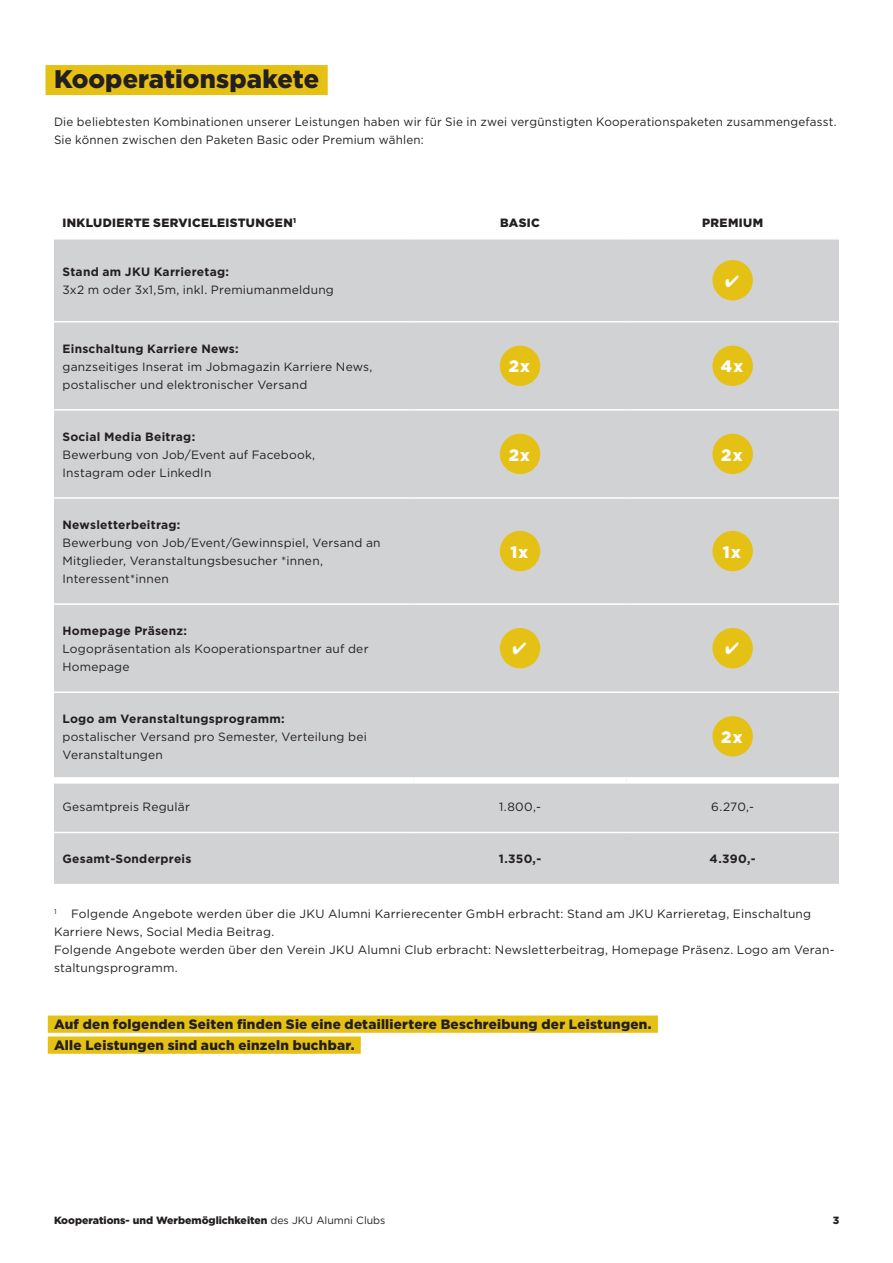
<style>
.page{position:relative;width:893px;height:1263px;background:#fff}
.page>*{position:absolute;margin:0;border:0;box-sizing:border-box;transform-origin:0 0}
._5_Zitat_Balken_gelb{font:900 25.5px "Gotham";color:#231f20}
.t1{font:900 16.5px "Gotham";letter-spacing:.08em;color:#fff}
._5_Zitat_Balken_gelb-2{font:900 13.5px "Gotham";letter-spacing:.02em;color:#231f20}
._4_1_Fließtext_Grund{font:12px/18px "Gotham";letter-spacing:.015em;color:#231f20}
._4_1_Fließtext_Tabel{font:12px/18px "Gotham";letter-spacing:.015em;color:#231f20}
._4_1_Fließtext_Tabel-2{font:700 12px "Gotham";letter-spacing:.02em;color:#231f20}
._4_1_Fließtext_Tabel-3{font:900 12px "Gotham";letter-spacing:.03em;color:#231f20}
.t2{font:900 10.5px "Gotham";color:#231f20}
.s1{font-weight:400}
</style>
<div class="page">
<div style="left:45px;top:65px;width:283px;height:30px;background:#e6c115"></div>
<div style="left:48px;top:1015px;width:610px;height:18px;background:#e6c115"></div>
<div style="left:48px;top:1036px;width:313px;height:18px;background:#e6c115"></div>
<div style="left:54px;top:240px;width:785px;height:644px;background:#d1d2d4"></div>
<div style="left:54px;top:777px;width:360px;height:6px;background:#fff"></div>
<div style="left:414px;top:777px;width:212px;height:6px;background:#fff"></div>
<div style="left:626px;top:777px;width:213px;height:6px;background:#fff"></div>
<hr style="left:54px;top:321px;width:360px;height:1px;background:#fff">
<hr style="left:414px;top:321px;width:212px;height:1px;background:#fff">
<hr style="left:626px;top:321px;width:213px;height:1px;background:#fff">
<hr style="left:54px;top:409px;width:360px;height:2px;background:#fff">
<hr style="left:414px;top:409px;width:212px;height:2px;background:#fff">
<hr style="left:626px;top:409px;width:213px;height:2px;background:#fff">
<hr style="left:54px;top:497px;width:360px;height:2px;background:#fff">
<hr style="left:414px;top:497px;width:212px;height:2px;background:#fff">
<hr style="left:626px;top:497px;width:213px;height:2px;background:#fff">
<hr style="left:54px;top:603px;width:360px;height:2px;background:#fff">
<hr style="left:414px;top:603px;width:212px;height:2px;background:#fff">
<hr style="left:626px;top:603px;width:213px;height:2px;background:#fff">
<hr style="left:54px;top:691px;width:360px;height:2px;background:#fff">
<hr style="left:414px;top:691px;width:212px;height:2px;background:#fff">
<hr style="left:626px;top:691px;width:213px;height:2px;background:#fff">
<hr style="left:414px;top:832px;width:212px;height:1px;background:#fff">
<hr style="left:626px;top:832px;width:213px;height:1px;background:#fff">
<hr style="left:54px;top:832px;width:360px;height:1px;background:#fff">
<div style="left:712px;top:260px;width:41px;height:40px;background:#e6c115;border-radius:50%"></div>
<div style="left:500px;top:346px;width:40px;height:40px;background:#e6c115;border-radius:50%"></div>
<div style="left:712px;top:346px;width:41px;height:40px;background:#e6c115;border-radius:50%"></div>
<div style="left:500px;top:434px;width:40px;height:40px;background:#e6c115;border-radius:50%"></div>
<div style="left:712px;top:434px;width:41px;height:40px;background:#e6c115;border-radius:50%"></div>
<div style="left:500px;top:531px;width:40px;height:40px;background:#e6c115;border-radius:50%"></div>
<div style="left:712px;top:531px;width:41px;height:40px;background:#e6c115;border-radius:50%"></div>
<div style="left:500px;top:628px;width:40px;height:40px;background:#e6c115;border-radius:50%"></div>
<div style="left:712px;top:628px;width:41px;height:40px;background:#e6c115;border-radius:50%"></div>
<div style="left:712px;top:716px;width:41px;height:40px;background:#e6c115;border-radius:50%"></div>
<p class="_5_Zitat_Balken_gelb" style="left:54px;top:62px;width:267px">Kooperationspakete</p>
<p class="_4_1_Fließtext_Grund" style="left:54px;top:113px;width:784px">Die beliebtesten Kombinationen unserer Leistungen haben wir für Sie in zwei vergünstigten Kooperationspaketen zusammengefasst.<br>Sie können zwischen den Paketen Basic oder Premium wählen:</p>
<p class="_4_1_Fließtext_Tabel-3" style="left:63px;top:214px;width:235px">INKLUDIERTE SERVICELEISTUNGEN<sup>1</sup></p>
<p class="_4_1_Fließtext_Tabel-3" style="left:500px;top:214px;width:41px">BASIC</p>
<p class="_4_1_Fließtext_Tabel-3" style="left:702px;top:214px;width:62px">PREMIUM</p>
<p class="_4_1_Fließtext_Tabel-2" style="left:63px;top:264px;width:168px">Stand am JKU Karrieretag:</p>
<p class="_4_1_Fließtext_Tabel" style="left:63px;top:281px;width:273px">3x2 m oder 3x1,5m, inkl. Premiumanmeldung</p>
<p class="_4_1_Fließtext_Tabel-2" style="left:63px;top:340px;width:178px">Einschaltung Karriere News:</p>
<p class="_4_1_Fließtext_Tabel" style="left:63px;top:357px;width:311px">ganzseitiges Inserat im Jobmagazin Karriere News, postalischer und elektronischer Versand</p>
<p class="t1" style="left:509px;top:355px;width:23px">2x</p>
<p class="t1" style="left:721px;top:355px;width:24px">4x</p>
<p class="_4_1_Fließtext_Tabel-2" style="left:63px;top:428px;width:134px">Social Media Beitrag:</p>
<p class="_4_1_Fließtext_Tabel" style="left:63px;top:445px;width:254px">Bewerbung von Job/Event auf Facebook,</p>
<p class="_4_1_Fließtext_Tabel" style="left:63px;top:463px;width:150px">Instagram oder LinkedIn</p>
<p class="t1" style="left:509px;top:443px;width:23px">2x</p>
<p class="t1" style="left:721px;top:443px;width:23px">2x</p>
<p class="_4_1_Fließtext_Tabel-2" style="left:63px;top:517px;width:119px">Newsletterbeitrag:</p>
<p class="_4_1_Fließtext_Tabel" style="left:63px;top:533px;width:320px">Bewerbung von Job/Event/Gewinnspiel, Versand an<br>Mitglieder, Veranstaltungsbesucher *innen,<br>Interessent*innen</p>
<p class="t1" style="left:510px;top:540px;width:20px">1x</p>
<p class="t1" style="left:723px;top:540px;width:20px">1x</p>
<p class="_4_1_Fließtext_Tabel-2" style="left:63px;top:623px;width:126px">Homepage Präsenz:</p>
<p class="_4_1_Fließtext_Tabel" style="left:63px;top:639px;width:307px">Logopräsentation als Kooperationspartner auf der<br>Homepage</p>
<p class="_4_1_Fließtext_Tabel-2" style="left:63px;top:711px;width:224px">Logo am Veranstaltungsprogramm:</p>
<p class="_4_1_Fließtext_Tabel" style="left:63px;top:728px;width:306px">postalischer Versand pro Semester, Verteilung bei<br>Veranstaltungen</p>
<p class="t1" style="left:721px;top:726px;width:23px">2x</p>
<p class="_4_1_Fließtext_Tabel" style="left:63px;top:798px;width:129px">Gesamtpreis Regulär</p>
<p class="_4_1_Fließtext_Tabel" style="left:499px;top:798px;width:42px">1.800,-</p>
<p class="_4_1_Fließtext_Tabel" style="left:711px;top:798px;width:43px">6.270,-</p>
<p class="_4_1_Fließtext_Tabel-2" style="left:63px;top:851px;width:130px">Gesamt-Sonderpreis</p>
<p class="_4_1_Fließtext_Tabel-2" style="left:499px;top:851px;width:44px">1.350,-</p>
<p class="_4_1_Fließtext_Tabel-2" style="left:710px;top:851px;width:48px">4.390,-</p>
<p class="_4_1_Fließtext_Grund" style="left:54px;top:905px;width:759px"><sup>1</sup> Folgende Angebote werden über die JKU Alumni Karrierecenter GmbH erbracht: Stand am JKU Karrieretag, Einschaltung<br>Karriere News, Social Media Beitrag.</p>
<p class="_4_1_Fließtext_Grund" style="left:54px;top:941px;width:782px">Folgende Angebote werden über den Verein JKU Alumni Club erbracht: Newsletterbeitrag, Homepage Präsenz. Logo am Veran&shy;staltungsprogramm.</p>
<p class="_5_Zitat_Balken_gelb-2" style="left:54px;top:1015px;width:599px">Auf den folgenden Seiten finden Sie eine detailliertere Beschreibung der Leistungen.</p>
<p class="_5_Zitat_Balken_gelb-2" style="left:54px;top:1036px;width:302px">Alle Leistungen sind auch einzeln buchbar.</p>
<p class="t2" style="left:54px;top:1213px;width:333px">Kooperations- und Werbemöglichkeiten <span class="s1">des JKU Alumni Clubs</span></p>
<p class="t2" style="left:833px;top:1213px;width:8px">3</p>
</div>
